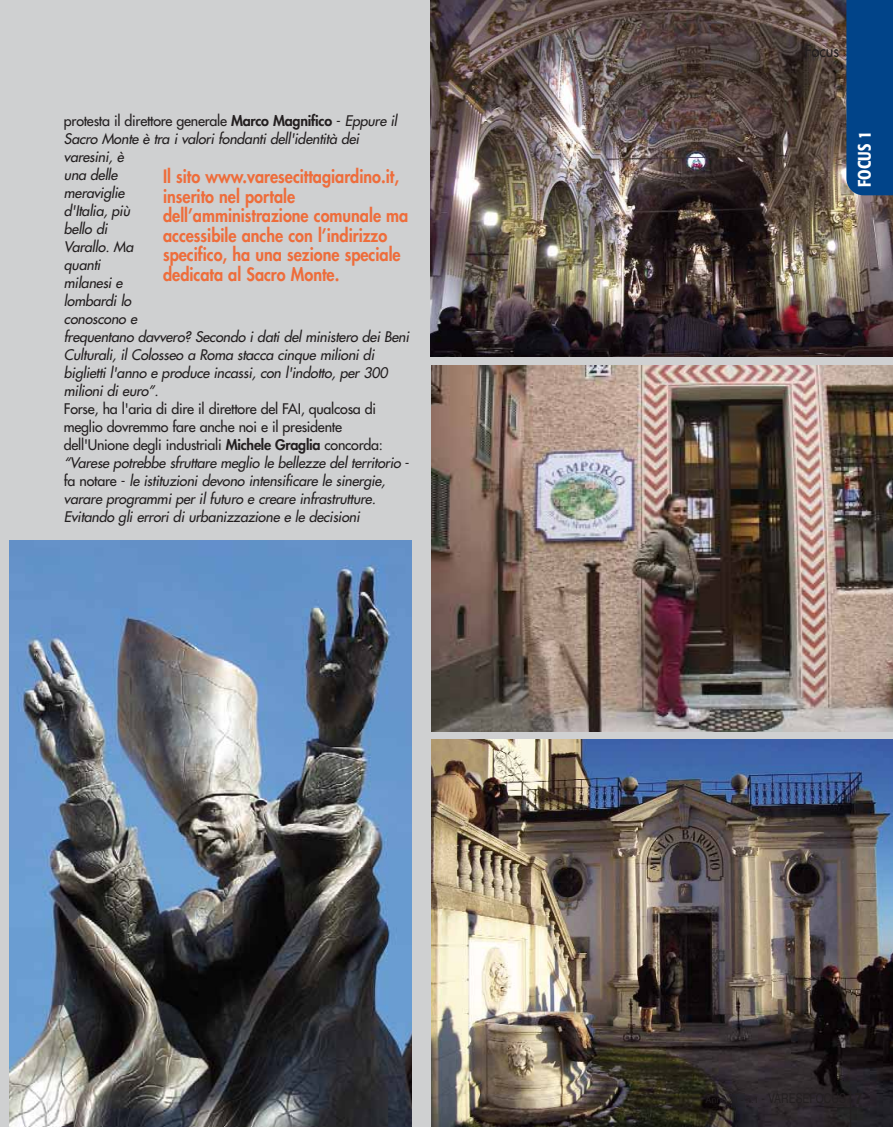
<style>
.page{position:relative;width:893px;height:1127px;background:#cfd0d1}
.page>*{position:absolute;margin:0;border:0;box-sizing:border-box;transform-origin:0 0}
.t1{font:800 18px/19.5px "Futura";color:#ee6d3b;scale:.9 1}
.t2{font:500 condensed 18px "Formata";letter-spacing:.01em;color:#fff;scale:.9 1}
.t3{font:16.5px "Futura";color:#231f20;scale:.9 1}
.t4{font:italic 14.25px/18px "Futura";letter-spacing:-.015em;color:#231f20}
.s1{font-style:normal}
.s2{font-weight:800;font-style:normal}
</style>
<div class="page">
<img style="left:10px;top:540px;width:402px;height:587px">
<img style="left:431px;top:0;width:462px;height:356px">
<img style="left:431px;top:366px;width:462px;height:365px">
<img style="left:431px;top:740px;width:462px;height:387px">
<hr style="left:850px;top:1091px;width:1px;height:36px;background:#231f20">
<div style="left:846px;top:0;width:47px;height:195px;background:#014489"></div>
<p class="t4" style="left:64px;top:113px;width:349px"><span class="s1">protesta il direttore generale</span> <span class="s2">Marco Magnifico</span> <span class="s1">-</span> Eppure il<br>Sacro Monte è tra i valori fondanti dell'identità dei varesini, è<br>una delle<br>meraviglie<br>d'Italia, più<br>bello di<br>Varallo. Ma<br>quanti<br>milanesi e<br>lombardi lo<br>conoscono e<br>frequentano davvero? Secondo i dati del ministero dei Beni<br>Culturali, il Colosseo a Roma stacca cinque milioni di biglietti l'anno e produce incassi, con l'indotto, per 300 milioni di euro”.</p>
<p class="t4" style="left:64px;top:401px;width:347px"><span class="s1">Forse, ha l'aria di dire il direttore del FAI, qualcosa di meglio dovremmo fare anche noi e il presidente dell'Unione degli industriali</span> <span class="s2">Michele Graglia</span> <span class="s1">concorda: </span>“Varese potrebbe sfruttare meglio le bellezze del territorio <span class="s1">- fa n o ta re -</span> le istituzioni devono intensificare le sinergie, varare programmi per il futuro e creare infrastrutture.<br>Evitando gli errori di urbanizzazione e le decisioni</p>
<p class="t1" style="left:163px;top:168px;width:274px">Il sito www.varesecittagiardino.it, inserito nel portale dell’amministrazione comunale ma accessibile anche con l’indirizzo specifico, ha una sezione speciale dedicata al Sacro Monte.</p>
<p class="t3" style="left:804px;top:43px;width:40px">Focus</p>
<p class="t2" style="left:857px;top:187px;width:63px;rotate:-90deg">FOCUS 1</p>
</div>
